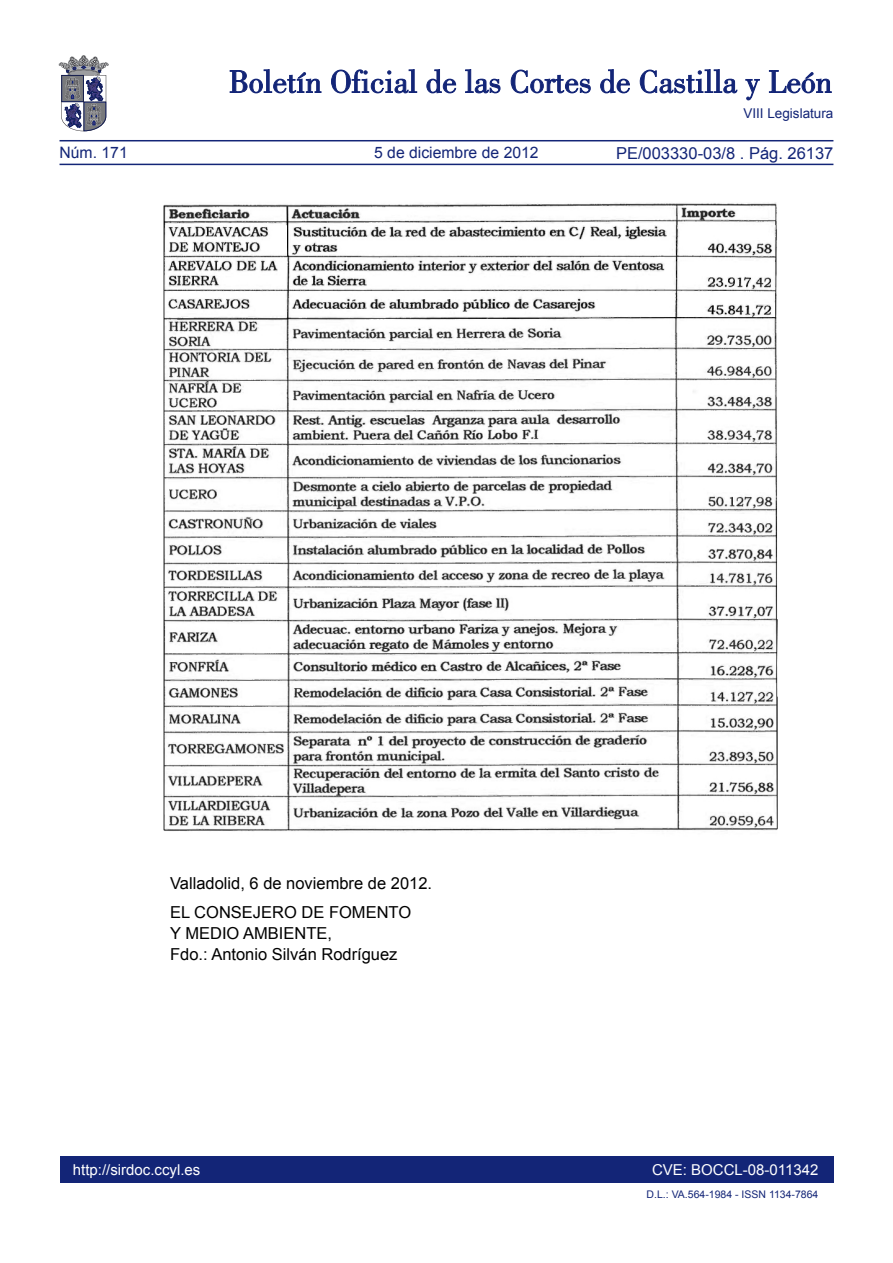
<style>
.page{position:relative;width:893px;height:1263px;background:#fff}
.page>*{position:absolute;margin:0;border:0;box-sizing:border-box;transform-origin:0 0}
.TEXTO_NORMAL{font:16.5px "Arial";color:#000}
.t1{font:16.5px "Arial";color:#132577}
.t2{font:15.75px "Arial";color:#132577}
.t3{font:15px "Arial";color:#fff}
.t4{font:13.5px "Arial";color:#132577}
.TEXTO_NORMAL-2{font:10.5px "Arial";color:#132577}
</style>
<div class="page">
<div style="left:60px;top:1157px;width:773px;height:26px;background:#132577"></div>
<hr style="left:60px;top:164px;width:773px;height:1px;background:#132577">
<hr style="left:60px;top:140px;width:773px;height:1px;background:#132577">
<svg style="left:230px;top:69px;width:91px;height:24px"></svg>
<svg style="left:331px;top:69px;width:86px;height:24px"></svg>
<svg style="left:426px;top:69px;width:30px;height:24px"></svg>
<svg style="left:465px;top:69px;width:35px;height:24px"></svg>
<svg style="left:511px;top:70px;width:80px;height:23px"></svg>
<svg style="left:600px;top:69px;width:30px;height:24px"></svg>
<svg style="left:640px;top:69px;width:97px;height:24px"></svg>
<svg style="left:745px;top:79px;width:15px;height:21px"></svg>
<svg style="left:769px;top:70px;width:62px;height:23px"></svg>
<svg style="left:59px;top:55px;width:49px;height:76px"></svg>
<img style="left:163px;top:202px;width:615px;height:629px">
<p class="t2" style="left:60px;top:142px;width:70px">Núm. 171</p>
<p class="t2" style="left:374px;top:142px;width:166px">5 de diciembre de 2012</p>
<p class="t4" style="left:743px;top:105px;width:92px">VIII Legislatura</p>
<p class="t1" style="left:616px;top:142px;width:219px">PE/003330-03/8 . Pág. 26137</p>
<p class="TEXTO_NORMAL" style="left:170px;top:872px;width:264px">Valladolid, 6 de noviembre de 2012.</p>
<p class="TEXTO_NORMAL" style="left:170px;top:902px;width:243px">EL CONSEJERO DE FOMENTO</p>
<p class="TEXTO_NORMAL" style="left:170px;top:923px;width:163px">Y MEDIO AMBIENTE,</p>
<p class="TEXTO_NORMAL" style="left:170px;top:944px;width:229px">Fdo.: Antonio Silván Rodríguez</p>
<p class="t3" style="left:73px;top:1159px;width:129px">http://sirdoc.ccyl.es</p>
<p class="t3" style="left:652px;top:1159px;width:168px">CVE: BOCCL-08-011342</p>
<p class="TEXTO_NORMAL-2" style="left:647px;top:1188px;width:173px">D.L.: VA.564-1984 - ISSN 1134-7864</p>
</div>
